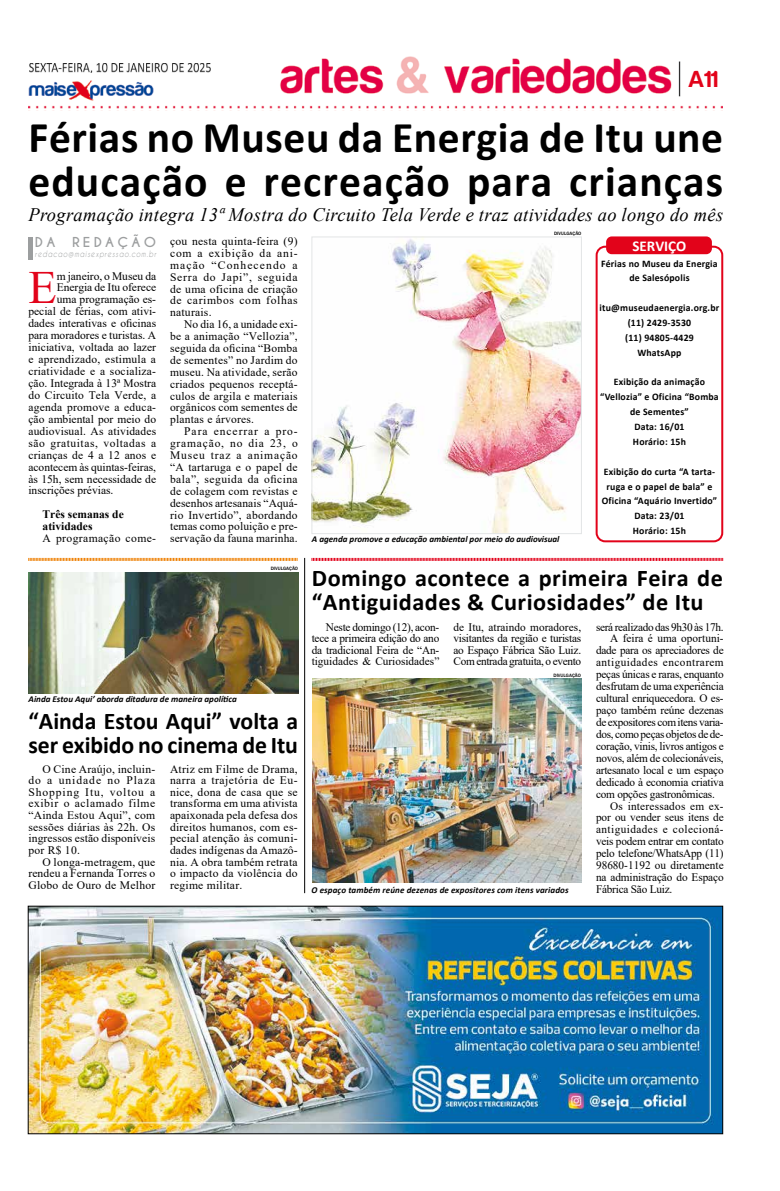
<style>
.page{position:relative;width:780px;height:1191px;background:#fff}
.page>*{position:absolute;margin:0;border:0;box-sizing:border-box;transform-origin:0 0}
.t1{font:46.2px "Times New Roman";color:#e2031a}
.t2{font:700 44px/44px "Calibri";letter-spacing:.025em;color:#000}
.t3{font:700 24px/24px "Calibri";letter-spacing:.02em;color:#000}
.t4{font:700 24px/24px "Calibri";letter-spacing:-.005em;color:#000}
.t5{font:24px "Harabara";color:#e2031a}
.t6{font:italic 19px "Times New Roman";letter-spacing:.02em;color:#000}
.t7{font:700 15px "Calibri";color:#fff}
.t8{font:700 12.9px "Caviar Dreams";letter-spacing:.24em;color:#9c9e9f;scale:1.04 1}
.t9{font:11.5px/11.9px "Times New Roman";color:#000;text-align:justify}
.t10{font:11.5px "Times New Roman";letter-spacing:-.02em;color:#000}
.t11{font:11.5px "Times New Roman";letter-spacing:.02em;color:#000}
.t12{font:11.5px "Times New Roman";letter-spacing:-.03em;color:#000}
.t13{font:11.5px "Times New Roman";letter-spacing:.04em;color:#000}
.t14{font:11.5px "Times New Roman";letter-spacing:-.025em;color:#000}
.t15{font:700 11.5px/12px "Times New Roman";color:#000}
.t16{font:11.5px "Times New Roman";letter-spacing:.025em;color:#000}
.t17{font:11.5px "Times New Roman";letter-spacing:.05em;color:#000}
.t18{font:11.5px "Times New Roman";letter-spacing:.03em;color:#000}
.t19{font:700 10px/14.8px "Calibri";letter-spacing:.02em;color:#000;text-align:center}
.t20{font:italic 700 9px "Calibri";color:#000}
.t21{font:italic 8.3px "Caviar Dreams";letter-spacing:.11em;color:#9c9e9f;scale:.83 1}
.t22{font:500 4.9px "Franklin Gothic";color:#000}
</style>
<div class="page">
<img style="left:28px;top:57px;width:694px;height:54px">
<img style="left:29px;top:64px;width:181px;height:9px">
<img style="left:30px;top:907px;width:691px;height:225px">
<div style="left:28px;top:905px;width:695px;height:229px;border:1px solid #000"></div>
<img style="left:312px;top:678px;width:270px;height:204px">
<img style="left:313px;top:238px;width:267px;height:294px">
<div style="left:311px;top:236px;width:271px;height:298px;border:1px solid #e3e5e6"></div>
<svg style="left:311px;top:557px;width:412px;height:4px"></svg>
<svg style="left:28px;top:558px;width:270px;height:3px"></svg>
<hr style="left:304px;top:558px;width:1px;height:335px;background:#000">
<img style="left:29px;top:572px;width:269px;height:121px">
<hr style="left:29px;top:237px;width:4px;height:23px;background:#9c9e9f">
<div style="left:595px;top:246px;width:128px;height:296px;border:2px solid #e2031a;border-radius:9px"></div>
<div style="left:606px;top:236px;width:105px;height:18px;background:#e2031a;border-radius:6px"></div>
<h3 class="t5" style="left:688px;top:67px;width:31px">A11</h3>
<h2 class="t2" style="left:28px;top:115px;width:696px">Férias no Museu da Energia de Itu une educação e recreação para crianças</h2>
<h3 class="t6" style="left:28px;top:201px;width:696px">Programação integra 13ª Mostra do Circuito Tela Verde e traz atividades ao longo do mês</h3>
<p class="t8" style="left:35px;top:234px;width:21px">DA</p>
<p class="t8" style="left:72px;top:234px;width:82px">REDAÇÃO</p>
<p class="t21" style="left:35px;top:249px;width:147px">redacao@maisexpressao.com.br</p>
<h1 class="t1" style="left:28px;top:255px;width:30px">E</h1>
<p class="t9" style="left:57px;top:270px;width:101px">m janeiro, o Museu da</p>
<p class="t9" style="left:57px;top:281px;width:101px">Energia de Itu oferece</p>
<p class="t9" style="left:57px;top:293px;width:101px">uma programação es-</p>
<p class="t9" style="left:28px;top:305px;width:129px">pecial de férias, com ativi-</p>
<p class="t9" style="left:28px;top:317px;width:129px">dades interativas e oficinas</p>
<p class="t9" style="left:28px;top:329px;width:129px">para moradores e turistas. A</p>
<p class="t9" style="left:28px;top:340px;width:129px">iniciativa, voltada ao lazer</p>
<p class="t16" style="left:28px;top:351px;width:129px">e aprendizado, estimula a</p>
<p class="t11" style="left:28px;top:363px;width:129px">criatividade e a socializa-</p>
<p class="t9" style="left:28px;top:376px;width:129px">ção. Integrada à 13ª Mostra</p>
<p class="t9" style="left:28px;top:388px;width:129px">do Circuito Tela Verde, a</p>
<p class="t11" style="left:28px;top:399px;width:129px">agenda promove a educa-</p>
<p class="t9" style="left:28px;top:412px;width:129px">ção ambiental por meio do</p>
<p class="t9" style="left:28px;top:424px;width:129px">audiovisual. As atividades</p>
<p class="t17" style="left:28px;top:434px;width:129px">são gratuitas, voltadas a</p>
<p class="t9" style="left:28px;top:448px;width:129px">crianças de 4 a 12 anos e</p>
<p class="t9" style="left:28px;top:460px;width:129px">acontecem às quintas-feiras,</p>
<p class="t9" style="left:28px;top:472px;width:129px">às 15h, sem necessidade de</p>
<p class="t9" style="left:28px;top:484px;width:86px">inscrições prévias.</p>
<p class="t15" style="left:43px;top:508px;width:83px">Três semanas de atividades</p>
<p class="t18" style="left:43px;top:530px;width:115px">A programação come-</p>
<p class="t9" style="left:170px;top:235px;width:129px">çou nesta quinta-feira (9) com a exibição da ani&shy;mação “Conhecendo a Serra do Japi”, seguida de uma oficina de criação de carimbos com folhas naturais.</p>
<p class="t9" style="left:170px;top:318px;width:129px;text-indent:14px">No dia 16, a unidade exi&shy;be a animação “Vellozia”, seguida da oficina “Bomba de sementes” no Jardim do museu. Na atividade, serão criados pequenos receptá&shy;culos de argila e materiais orgânicos com sementes de plantas e árvores.</p>
<p class="t9" style="left:170px;top:425px;width:129px;text-indent:14px">Para encerrar a pro&shy;gramação, no dia 23, o Museu traz a animação “A tartaruga e o papel de bala”, seguida da oficina de colagem com revistas e desenhos artesanais “Aquá&shy;rio Invertido”, abordando temas como poluição e pre&shy;servação da fauna marinha.</p>
<p class="t22" style="left:271px;top:565px;width:29px">DIVULGAÇÃO</p>
<p class="t20" style="left:29px;top:692px;width:210px">Ainda Estou Aqui’ aborda ditadura de maneira apolítica</p>
<h3 class="t4" style="left:29px;top:708px;width:271px">“Ainda Estou Aqui” volta a ser exibido no cinema de Itu</h3>
<p class="t9" style="left:28px;top:762px;width:128px;line-height:11.6px;text-indent:14px">O Cine Araújo, incluin&shy;do a unidade no Plaza Shopping Itu, voltou a exibir o aclamado filme “Ainda Estou Aqui”, com sessões diárias às 22h. Os ingressos estão disponíveis por R$ 10.</p>
<p class="t9" style="left:28px;top:855px;width:128px;line-height:11.6px;text-indent:14px">O longa-metragem, que rendeu a Fernanda Torres o Globo de Ouro de Melhor</p>
<p class="t9" style="left:170px;top:762px;width:129px;line-height:11.6px">Atriz em Filme de Drama, narra a trajetória de Eu&shy;nice, dona de casa que se transforma em uma ativista apaixonada pela defesa dos direitos humanos, com es&shy;pecial atenção às comuni&shy;dades indígenas da Amazô&shy;nia. A obra também retrata o impacto da violência do regime militar.</p>
<p class="t22" style="left:554px;top:231px;width:29px">DIVULGAÇÃO</p>
<h3 class="t7" style="left:632px;top:236px;width:55px">SERVIÇO</h3>
<p class="t19" style="left:601px;top:256px;width:118px">Férias no Museu da Energia de Salesópolis</p>
<p class="t19" style="left:599px;top:300px;width:121px">itu@museudaenergia.org.br (11) 2429-3530<br>(11) 94805-4429<br>WhatsApp</p>
<p class="t19" style="left:600px;top:375px;width:120px">Exibição da animação “Vellozia” e Oficina “Bomba de Sementes”<br>Data: 16/01<br>Horário: 15h</p>
<p class="t19" style="left:601px;top:464px;width:117px">Exibição do curta “A tarta&shy;ruga e o papel de bala” e<br>Oficina “Aquário Invertido”<br>Data: 23/01<br>Horário: 15h</p>
<p class="t20" style="left:312px;top:533px;width:249px">A agenda promove a educação ambiental por meio do audiovisual</p>
<h3 class="t3" style="left:312px;top:565px;width:412px">Domingo acontece a primeira Feira de “Antiguidades &amp; Curiosidades” de Itu</h3>
<p class="t9" style="left:312px;top:620px;width:129px;line-height:11.5px;text-indent:14px">Neste domingo (12), acon&shy;tece a primeira edição do ano da tradicional Feira de “An&shy;tiguidades &amp; Curiosidades”</p>
<p class="t9" style="left:453px;top:620px;width:129px;line-height:11.5px">de Itu, atraindo moradores, visitantes da região e turistas ao Espaço Fábrica São Luiz.<br>Com entrada gratuita, o evento</p>
<p class="t14" style="left:596px;top:618px;width:129px">será realizado das 9h30 às 17h.</p>
<p class="t9" style="left:610px;top:632px;width:115px">A feira é uma oportuni-</p>
<p class="t10" style="left:596px;top:642px;width:129px">dade para os apreciadores de</p>
<p class="t13" style="left:596px;top:654px;width:129px">antiguidades encontrarem</p>
<p class="t10" style="left:596px;top:666px;width:129px">peças únicas e raras, enquanto</p>
<p class="t10" style="left:596px;top:678px;width:129px">desfrutam de uma experiência</p>
<p class="t10" style="left:596px;top:690px;width:129px">cultural enriquecedora. O es-</p>
<p class="t9" style="left:596px;top:704px;width:129px">paço também reúne dezenas</p>
<p class="t12" style="left:596px;top:714px;width:129px">de expositores com itens varia-</p>
<p class="t12" style="left:596px;top:726px;width:129px">dos, como peças objetos de de-</p>
<p class="t10" style="left:596px;top:738px;width:129px">coração, vinis, livros antigos e</p>
<p class="t10" style="left:596px;top:750px;width:129px">novos, além de colecionáveis,</p>
<p class="t10" style="left:596px;top:761px;width:129px">artesanato local e um espaço</p>
<p class="t10" style="left:596px;top:773px;width:129px">dedicado à economia criativa</p>
<p class="t10" style="left:596px;top:785px;width:120px">com opções gastronômicas.</p>
<p class="t11" style="left:610px;top:797px;width:115px">Os interessados em ex-</p>
<p class="t9" style="left:596px;top:811px;width:129px">por ou vender seus itens de</p>
<p class="t13" style="left:596px;top:821px;width:129px">antiguidades e colecioná-</p>
<p class="t10" style="left:596px;top:833px;width:129px">veis podem entrar em contato</p>
<p class="t10" style="left:596px;top:845px;width:129px">pelo telefone/WhatsApp (11)</p>
<p class="t9" style="left:596px;top:859px;width:129px">98680-1192 ou diretamente</p>
<p class="t9" style="left:596px;top:871px;width:129px">na administração do Espaço</p>
<p class="t10" style="left:596px;top:881px;width:78px">Fábrica São Luiz.</p>
<p class="t22" style="left:553px;top:672px;width:29px">DIVULGAÇÃO</p>
<p class="t20" style="left:311px;top:883px;width:258px">O espaço também reúne dezenas de expositores com itens variados</p>
</div>
